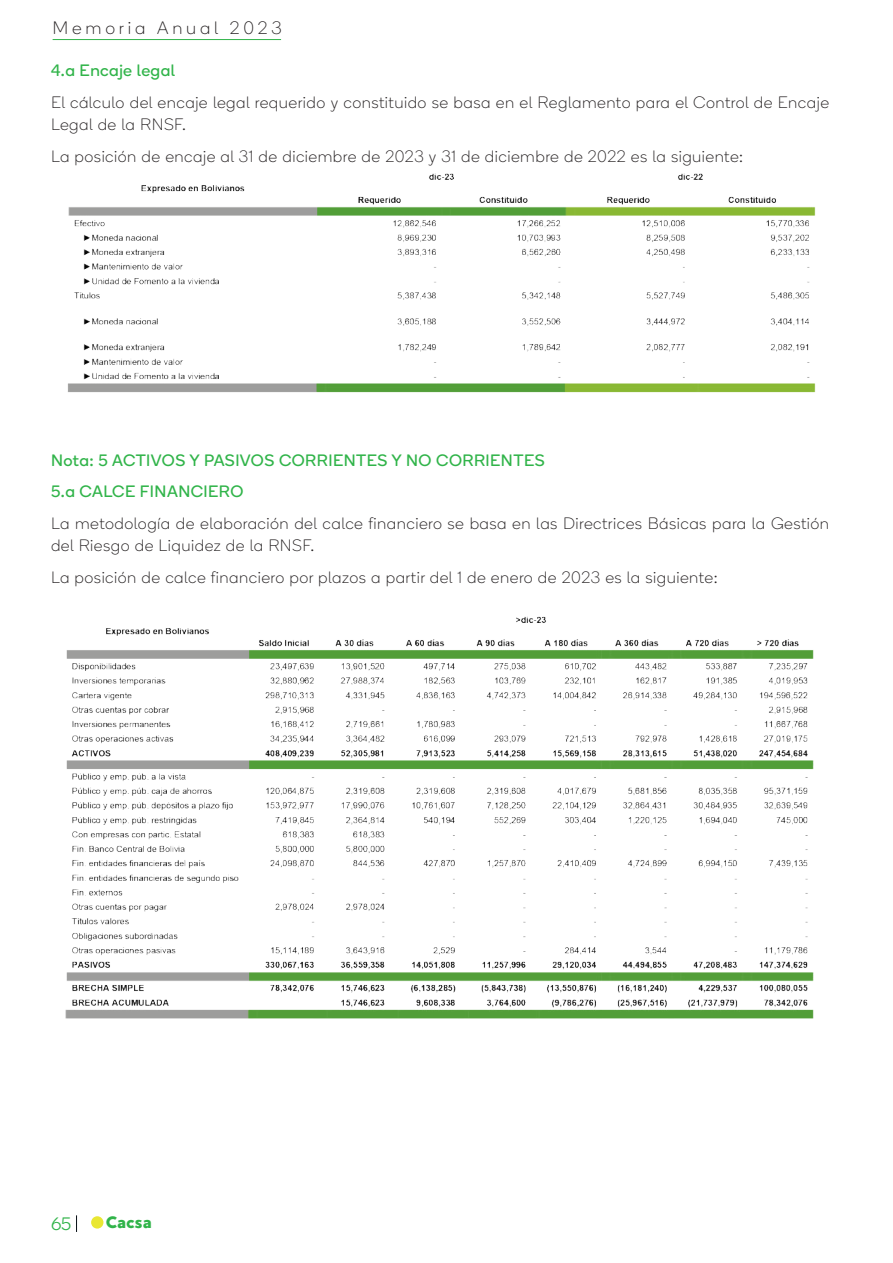
<style>
.page{position:relative;width:893px;height:1263px;background:#fff}
.page>*{position:absolute;margin:0;border:0;box-sizing:border-box;transform-origin:0 0}
.t1{font:100 18px "Boing";letter-spacing:.21em;color:#231f20}
.t2{font:300 18px "Boing";color:#31b44a}
.t3{font:100 16.5px/22.5px "Boing";letter-spacing:.03em;color:#231f20}
.t4{font:16.5px/31.5px "Boing";letter-spacing:.03em;color:#31b44a}
.t5{font:16.5px "MADE Good Time Grotesk";letter-spacing:-.09em;color:#31b44a}
</style>
<div class="page">
<svg style="left:76px;top:1215px;width:1px;height:17px"></svg>
<hr style="left:53px;top:39px;width:228px;height:1px;background:#31b44a">
<div style="left:91px;top:1216px;width:12px;height:12px;background:#e9e733;border-radius:50%"></div>
<img style="left:67px;top:173px;width:749px;height:220px">
<img style="left:65px;top:616px;width:749px;height:403px">
<p class="t1" style="left:53px;top:17px;width:231px">Memoria Anual 2023</p>
<p class="t4" style="left:51px;top:55px;width:125px">4.a Encaje legal</p>
<p class="t3" style="left:51px;top:91px;width:780px">El cálculo del encaje legal requerido y constituido se basa en el Reglamento para el Control de Encaje<br>Legal de la RNSF.</p>
<p class="t3" style="left:51px;top:145px;width:694px">La posición de encaje al 31 de diciembre de 2023 y 31 de diciembre de 2022 es la siguiente:</p>
<p class="t4" style="left:51px;top:444px;width:495px">Nota: 5 ACTIVOS Y PASIVOS CORRIENTES Y NO CORRIENTES<br>5.a CALCE FINANCIERO</p>
<p class="t3" style="left:51px;top:512px;width:780px">La metodología de elaboración del calce financiero se basa en las Directrices Básicas para la Gestión del Riesgo de Liquidez de la RNSF.</p>
<p class="t3" style="left:51px;top:566px;width:668px">La posición de calce financiero por plazos a partir del 1 de enero de 2023 es la siguiente:</p>
<p class="t2" style="left:51px;top:1213px;width:22px">65</p>
<p class="t5" style="left:105px;top:1213px;width:49px">Cacsa</p>
</div>
